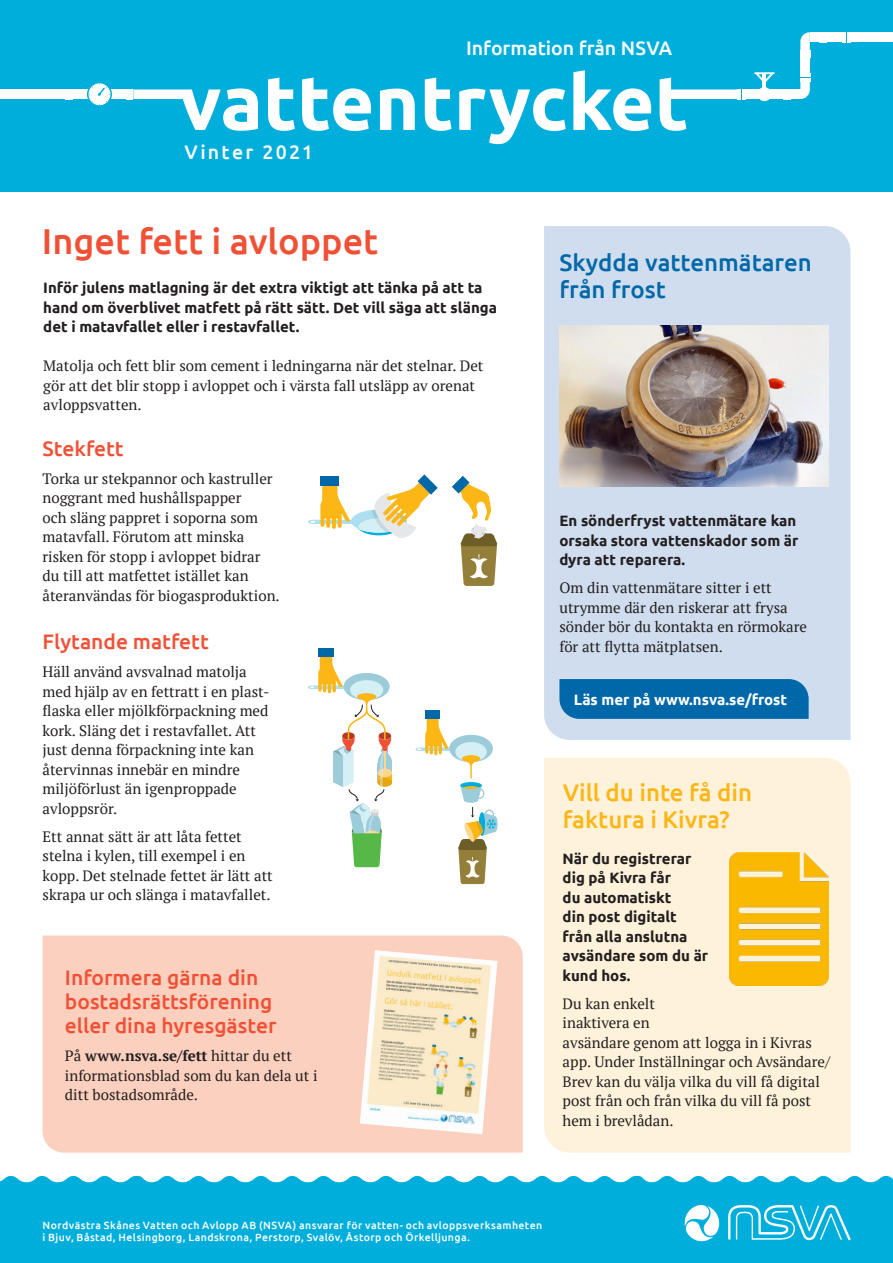
<style>
.page{position:relative;width:893px;height:1263px;background:#fff}
.page>*{position:absolute;margin:0;border:0;box-sizing:border-box;transform-origin:0 0}
._01_RUBRIK{font:500 36px "Ubuntu";color:#f05136}
._02_RUBRIK{font:500 24px/27px "Ubuntu";color:#fcb615}
._02_RUBRIK-2{font:500 24px/27px "Ubuntu";color:#0068a8}
._02_RUBRIK-3{font:500 21px/24px "Ubuntu";color:#f05136}
.t1{font:500 19.5px "Ubuntu";color:#fff}
.t2{font:500 19.5px "Ubuntu";letter-spacing:.115em;color:#fff}
._02_Brödtext{font:15px/19.5px "PT Serif";color:#231f20}
.Ingress{font:700 15px/19.5px "Ubuntu";color:#231f20}
.Ingress-2{font:700 15px "Ubuntu";color:#fff}
.t3{font:500 10.5px/12.6px "Ubuntu";letter-spacing:.04em;color:#fff}
.s1{font-weight:700}
</style>
<div class="page">
<div style="left:0;top:0;width:893px;height:191px;background:#00aedc"></div>
<div style="left:0;top:1168px;width:893px;height:95px;background:#00aedc"></div>
<svg style="left:0;top:1152px;width:893px;height:31px"></svg>
<svg style="left:268px;top:78px;width:27px;height:53px"></svg>
<svg style="left:302px;top:78px;width:69px;height:53px"></svg>
<svg style="left:380px;top:89px;width:35px;height:41px"></svg>
<svg style="left:425px;top:78px;width:27px;height:53px"></svg>
<svg style="left:459px;top:88px;width:107px;height:56px"></svg>
<svg style="left:573px;top:70px;width:78px;height:61px"></svg>
<div style="left:745px;top:89px;width:38px;height:10px;background:#fff"></div>
<div style="left:758px;top:87px;width:13px;height:14px;background:#fff;border-radius:50%"></div>
<hr style="left:763px;top:74px;width:3px;height:14px;background:#fff">
<hr style="left:754px;top:72px;width:21px;height:2px;background:#fff">
<svg style="left:756px;top:72px;width:17px;height:10px"></svg>
<div style="left:73px;top:89px;width:53px;height:10px;background:#fff"></div>
<svg style="left:126px;top:88px;width:132px;height:43px"></svg>
<div style="left:0;top:89px;width:65px;height:10px;background:#fff"></div>
<svg style="left:660px;top:78px;width:85px;height:53px"></svg>
<svg style="left:65px;top:89px;width:8px;height:11px"></svg>
<div style="left:791px;top:90px;width:9px;height:9px;background:#fff"></div>
<svg style="left:783px;top:89px;width:8px;height:11px"></svg>
<svg style="left:800px;top:74px;width:10px;height:25px"></svg>
<div style="left:810px;top:32px;width:9px;height:10px;background:#fff"></div>
<div style="left:800px;top:58px;width:10px;height:16px;background:#fff"></div>
<svg style="left:800px;top:32px;width:10px;height:26px"></svg>
<svg style="left:819px;top:32px;width:8px;height:10px"></svg>
<div style="left:827px;top:32px;width:16px;height:10px;background:#fff"></div>
<svg style="left:843px;top:32px;width:7px;height:10px"></svg>
<div style="left:850px;top:32px;width:43px;height:10px;background:#fff"></div>
<div style="left:87px;top:82px;width:25px;height:25px;border:2px solid #00aedc;border-radius:50%"></div>
<svg style="left:89px;top:84px;width:21px;height:21px"></svg>
<svg style="left:728px;top:1205px;width:122px;height:35px"></svg>
<svg style="left:685px;top:1205px;width:35px;height:36px"></svg>
<div style="left:544px;top:226px;width:306px;height:514px;background:#cfddee"></div>
<div style="left:544px;top:758px;width:306px;height:394px;background:#fef2da"></div>
<div style="left:43px;top:935px;width:480px;height:217px;background:#fcd0be"></div>
<svg style="left:308px;top:474px;width:130px;height:64px"></svg>
<div style="left:320px;top:476px;width:19px;height:10px;background:#0068a8"></div>
<svg style="left:452px;top:476px;width:45px;height:110px"></svg>
<div style="left:318px;top:648px;width:16px;height:8px;background:#0068a8"></div>
<svg style="left:308px;top:656px;width:85px;height:211px"></svg>
<div style="left:460px;top:782px;width:22px;height:7px;background:#00aedc;border-radius:50%"></div>
<svg style="left:458px;top:786px;width:39px;height:98px"></svg>
<svg style="left:415px;top:718px;width:36px;height:37px"></svg>
<div style="left:425px;top:710px;width:15px;height:8px;background:#0068a8"></div>
<div style="left:449px;top:735px;width:44px;height:27px;background:#9ccbda;border-radius:50%"></div>
<div style="left:455px;top:742px;width:32px;height:20px;background:#d5eff6;border-radius:50%"></div>
<svg style="left:462px;top:755px;width:18px;height:23px"></svg>
<img style="left:559px;top:325px;width:270px;height:162px">
<img style="left:360px;top:950px;width:137px;height:184px">
<svg style="left:559px;top:679px;width:250px;height:40px;background:#056aa9"></svg>
<img style="left:729px;top:852px;width:100px;height:134px">
<p class="t2" style="left:184px;top:140px;width:130px">Vinter 2021</p>
<p class="t1" style="left:466px;top:36px;width:208px">Information från NSVA</p>
<p class="_01_RUBRIK" style="left:42px;top:218px;width:338px">Inget fett i avloppet</p>
<p class="Ingress" style="left:43px;top:278px;width:455px">Inför julens matlagning är det extra viktigt att tänka på att ta hand om överblivet matfett på rätt sätt. Det vill säga att slänga det i matavfallet eller i restavfallet.</p>
<p class="_02_Brödtext" style="left:43px;top:356px;width:442px">Matolja och fett blir som cement i ledningarna när det stelnar. Det gör att det blir stopp i avloppet och i värsta fall utsläpp av orenat avloppsvatten.</p>
<p class="_02_RUBRIK-3" style="left:43px;top:436px;width:83px">Stekfett</p>
<p class="_02_Brödtext" style="left:43px;top:469px;width:239px">Torka ur stekpannor och kastruller noggrant med hushållspapper<br>och släng pappret i soporna som matavfall. Förutom att minska risken för stopp i avloppet bidrar du till att matfettet istället kan återanvändas för biogasproduktion.</p>
<p class="_02_RUBRIK-3" style="left:43px;top:629px;width:168px">Flytande matfett</p>
<p class="_02_Brödtext" style="left:43px;top:662px;width:229px">Häll använd avsvalnad matolja med hjälp av en fettratt i en plast&shy;flaska eller mjölkförpackning med kork. Släng det i restavfallet. Att just denna förpackning inte kan återvinnas innebär en mindre miljöförlust än igenproppade avloppsrör.</p>
<p class="_02_Brödtext" style="left:43px;top:826px;width:232px">Ett annat sätt är att låta fettet stelna i kylen, till exempel i en kopp. Det stelnade fettet är lätt att skrapa ur och slänga i matavfallet.</p>
<p class="_02_RUBRIK-3" style="left:65px;top:965px;width:213px">Informera gärna din bostadsrättsförening eller dina hyresgäster</p>
<p class="_02_Brödtext" style="left:65px;top:1046px;width:254px">På <span class="s1">www.nsva.se/fett</span> hittar du ett informationsblad som du kan dela ut i ditt bostadsområde.</p>
<p class="_02_RUBRIK-2" style="left:559px;top:248px;width:254px">Skydda vattenmätaren från frost</p>
<p class="Ingress" style="left:559px;top:511px;width:240px">En sönderfryst vattenmätare kan orsaka stora vattenskador som är dyra att reparera.</p>
<p class="_02_Brödtext" style="left:559px;top:578px;width:249px">Om din vattenmätare sitter i ett utrymme där den riskerar att frysa sönder bör du kontakta en rörmokare för att flytta mätplatsen.</p>
<p class="Ingress-2" style="left:574px;top:690px;width:215px">Läs mer på www.nsva.se/frost</p>
<p class="_02_RUBRIK" style="left:563px;top:778px;width:191px">Vill du inte få din faktura i Kivra?</p>
<p class="Ingress" style="left:563px;top:848px;width:147px">När du registrerar dig på Kivra får<br>du automatiskt<br>din post digitalt från alla anslutna avsändare som du är kund hos.</p>
<p class="_02_Brödtext" style="left:563px;top:994px;width:269px">Du kan enkelt<br>inaktivera en<br>avsändare genom att logga in i Kivras app. Under Inställningar och Avsändare/<br>Brev kan du välja vilka du vill få digital post från och från vilka du vill få post hem i brevlådan.</p>
<p class="t3" style="left:43px;top:1218px;width:501px">Nordvästra Skånes Vatten och Avlopp AB (NSVA) ansvarar för vatten- och avloppsverksamheten i Bjuv, Båstad, Helsingborg, Landskrona, Perstorp, Svalöv, Åstorp och Örkelljunga.</p>
</div>
